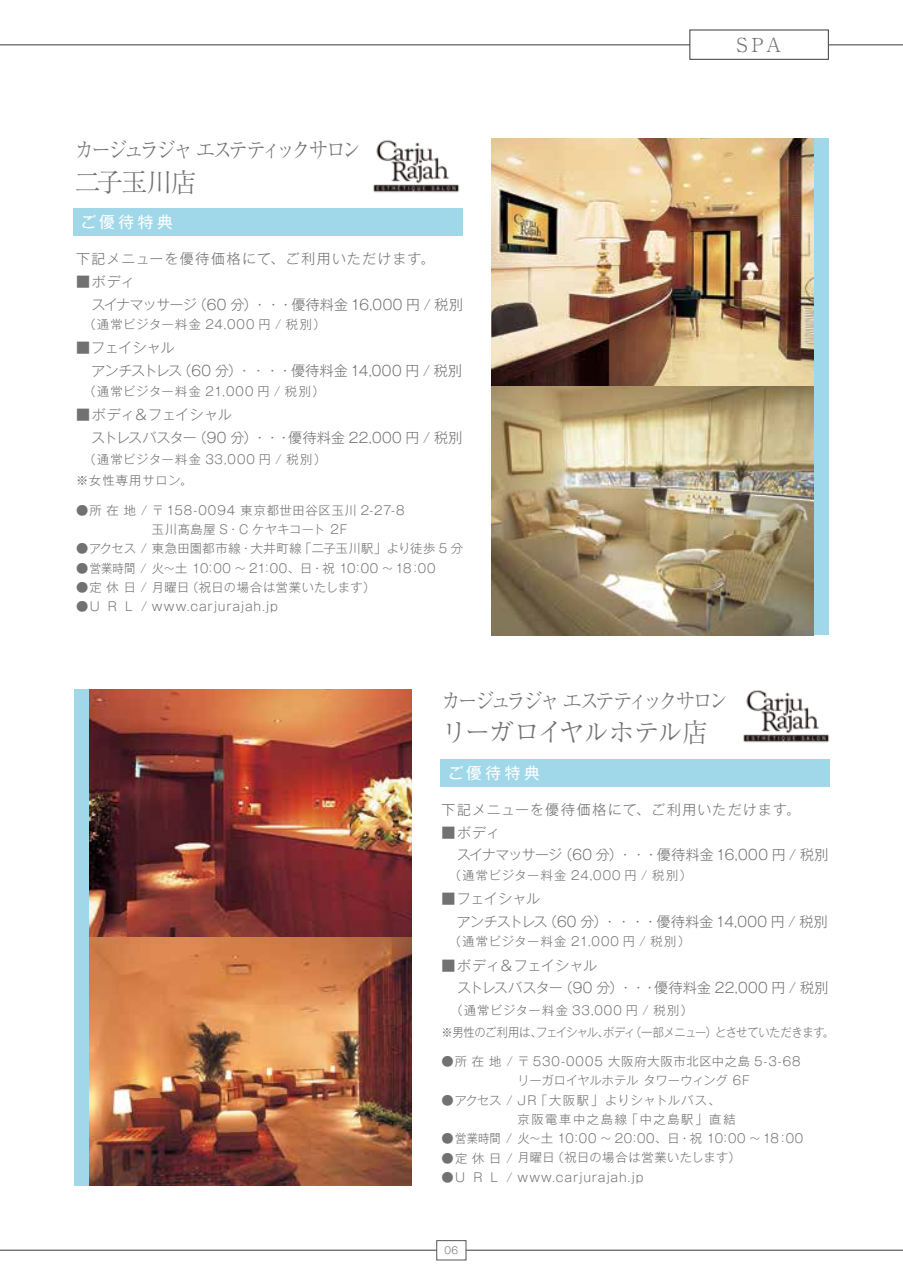
<style>
.page{position:relative;width:903px;height:1275px;background:#fff}
.page>*{position:absolute;margin:0;border:0;box-sizing:border-box;transform-origin:0 0}
.t1{font:300 26.25px "Ryumin Pro";letter-spacing:-.085em;color:#727171}
.t2{font:300 21.88px "Ryumin Pro";letter-spacing:-.17em;color:#727171;scale:.9 1}
.t3{font:300 19.25px "Ryumin Pro";color:#727171}
.t4{font:15.75px "Gothic MB101 Pro";letter-spacing:.225em;color:#fff}
.t5{font:300 14px/22.8px "Gothic MB101 Pro";letter-spacing:.005em;color:#727171}
.t6{font:300 14px/22.8px "Gothic MB101 Pro";letter-spacing:-.02em;color:#727171}
.t7{font:300 14px/22.8px "Gothic MB101 Pro";letter-spacing:-.005em;color:#727171}
.t8{font:300 14px "Gothic MB101 Pro";letter-spacing:.085em;color:#727171}
.t9{font:300 12.25px/21px "Gothic MB101 Pro";letter-spacing:.085em;color:#727171}
.t10{font:300 12.25px "Gothic MB101 Pro";letter-spacing:.055em;color:#727171}
.t11{font:300 12.25px/22.8px "Gothic MB101 Pro";letter-spacing:-.015em;color:#727171}
.t12{font:300 12.25px "Gothic MB101 Pro";letter-spacing:.075em;color:#727171}
.t13{font:300 12.25px "Gothic MB101 Pro";letter-spacing:.015em;color:#727171}
.t14{font:300 12.25px "Gothic MB101 Pro";letter-spacing:.02em;color:#727171}
.t15{font:300 12.25px "Gothic MB101 Pro";letter-spacing:.025em;color:#727171}
.t16{font:300 12.25px "Gothic MB101 Pro";letter-spacing:.035em;color:#727171}
.t17{font:300 12.25px "Gothic MB101 Pro";letter-spacing:.135em;color:#727171}
.t18{font:300 9.62px "Gothic MB101 Pro";color:#727171}
</style>
<div class="page">
<hr style="left:0;top:1250px;width:903px;height:1px;background:#3e3a39">
<hr style="left:0;top:45px;width:903px;height:1px;background:#3e3a39">
<div style="left:436px;top:1240px;width:30px;height:20px;background:#fff;border:1px solid #575554"></div>
<div style="left:690px;top:30px;width:138px;height:29px;background:#fff"></div>
<div style="left:690px;top:30px;width:138px;height:30px;border:1px solid #3e3a39"></div>
<div style="left:814px;top:139px;width:14px;height:496px;background:#a0d8ea"></div>
<div style="left:74px;top:690px;width:15px;height:496px;background:#a0d8ea"></div>
<div style="left:73px;top:208px;width:390px;height:28px;background:#a0d8ea"></div>
<div style="left:440px;top:759px;width:390px;height:27px;background:#a0d8ea"></div>
<img style="left:491px;top:139px;width:323px;height:248px">
<img style="left:491px;top:387px;width:323px;height:248px">
<img style="left:373px;top:140px;width:87px;height:52px">
<img style="left:89px;top:690px;width:323px;height:248px">
<img style="left:89px;top:938px;width:323px;height:248px">
<img style="left:743px;top:690px;width:86px;height:53px">
<h3 class="t3" style="left:737px;top:30px;width:46px">SPA</h3>
<h2 class="t2" style="left:75px;top:133px;width:320px">カージュラジャ エステティックサロン</h2>
<h1 class="t1" style="left:75px;top:161px;width:123px">二子玉川店</h1>
<p class="t4" style="left:81px;top:209px;width:94px">ご優待特典</p>
<p class="t8" style="left:76px;top:247px;width:360px">下記メニューを優待価格にて、ご利用いただけます。</p>
<p class="t7" style="left:76px;top:268px;width:388px">■ボディ<br>　スイナマッサージ（60 分）・・・優待料金 16,000 円 / 税別</p>
<p class="t9" style="left:76px;top:312px;width:251px">　（通常ビジター料金 24,000 円 / 税別）</p>
<p class="t6" style="left:76px;top:335px;width:388px">■フェイシャル<br>　アンチストレス（60 分）・・・・優待料金 14,000 円 / 税別</p>
<p class="t9" style="left:76px;top:379px;width:250px">　（通常ビジター料金 21,000 円 / 税別）</p>
<p class="t5" style="left:91px;top:401px;width:373px;text-indent:-15px">■ボディ＆フェイシャル<br>ストレスバスター（90 分）・・・優待料金 22,000 円 / 税別</p>
<p class="t9" style="left:76px;top:447px;width:252px">　（通常ビジター料金 33,000 円 / 税別）※女性専用サロン。</p>
<p class="t12" style="left:76px;top:500px;width:330px">●所在地 / 〒158-0094 東京都世田谷区玉川 2-27-8</p>
<p class="t15" style="left:76px;top:538px;width:388px">●アクセス / 東急田園都市線・大井町線「二子玉川駅」より徒歩 5 分</p>
<p class="t13" style="left:76px;top:558px;width:361px">●営業時間 / 火～土 10：00 ～ 21：00、日・祝 10：00 ～ 18：00</p>
<p class="t10" style="left:76px;top:577px;width:301px">●定休日 / 月曜日（祝日の場合は営業いたします）</p>
<p class="t10" style="left:76px;top:596px;width:203px">●U R L / www.carjurajah.jp</p>
<p class="t16" style="left:152px;top:519px;width:197px">玉川髙島屋 S・C ケヤキコート 2F</p>
<h2 class="t2" style="left:441px;top:683px;width:320px">カージュラジャ エステティックサロン</h2>
<h1 class="t1" style="left:441px;top:712px;width:268px">リーガロイヤルホテル店</h1>
<p class="t4" style="left:448px;top:760px;width:94px">ご優待特典</p>
<p class="t8" style="left:441px;top:798px;width:360px">下記メニューを優待価格にて、ご利用いただけます。</p>
<p class="t7" style="left:441px;top:819px;width:388px">■ボディ<br>　スイナマッサージ（60 分）・・・優待料金 16,000 円 / 税別</p>
<p class="t9" style="left:441px;top:863px;width:252px">　（通常ビジター料金 24,000 円 / 税別）</p>
<p class="t6" style="left:441px;top:885px;width:388px">■フェイシャル<br>　アンチストレス（60 分）・・・・優待料金 14,000 円 / 税別</p>
<p class="t9" style="left:441px;top:929px;width:250px">　（通常ビジター料金 21,000 円 / 税別）</p>
<p class="t5" style="left:441px;top:952px;width:388px">■ボディ＆フェイシャル<br>　ストレスバスター（90 分）・・・優待料金 22,000 円 / 税別</p>
<p class="t11" style="left:441px;top:997px;width:394px;text-indent:9px">（通常ビジター料金 33,000 円 / 税別）<br>※男性のご利用は、フェイシャル、ボディ（一部メニュー）とさせていただきます。</p>
<p class="t12" style="left:441px;top:1051px;width:361px">●所在地 / 〒 530-0005 大阪府大阪市北区中之島 5-3-68</p>
<p class="t10" style="left:441px;top:1090px;width:280px">●アクセス / JR「大阪駅」よりシャトルバス、</p>
<p class="t14" style="left:441px;top:1128px;width:363px">●営業時間 / 火～土 10：00 ～ 20：00、日・祝 10：00 ～ 18：00</p>
<p class="t10" style="left:442px;top:1148px;width:301px">●定休日 / 月曜日（祝日の場合は営業いたします）</p>
<p class="t10" style="left:442px;top:1167px;width:203px">●U R L / www.carjurajah.jp</p>
<p class="t11" style="left:517px;top:1068px;width:234px">リーガロイヤルホテル タワーウィング 6F</p>
<p class="t17" style="left:517px;top:1109px;width:220px">京阪電車中之島線「中之島駅」直結</p>
<p class="t18" style="left:444px;top:1242px;width:15px">06</p>
</div>
